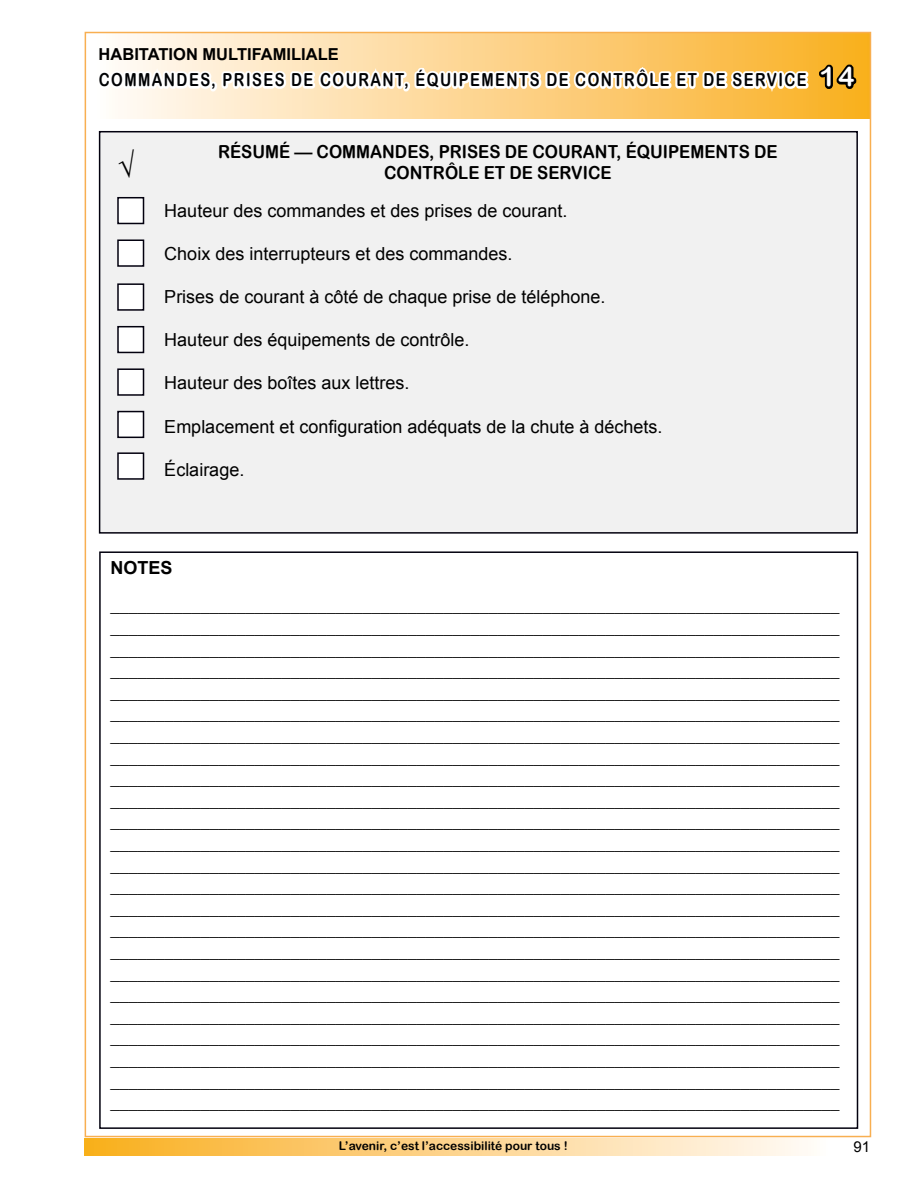
<style>
.page{position:relative;width:918px;height:1188px;background:#fff}
.page>*{position:absolute;margin:0;border:0;box-sizing:border-box;transform-origin:0 0}
.t1{font:700 30px "Arial";color:#000}
.t2{font:18px/21.6px "Times New Roman";color:#000;text-align:justify}
.t3{font:18px "Arial";color:#000}
.t4{font:18px/21.6px "Arial Rounded MT Bold";color:#000;text-align:center;scale:.93 1}
.t5{font:18px "Arial Rounded MT Bold";letter-spacing:.1em;color:#000204;scale:.82 1}
.t6{font:700 18px "Arial";color:#000}
.t7{font:700 16.5px "Arial";color:#000}
.t8{font:15px "Arial";color:#000}
.t9{font:12px "Arial Rounded MT Bold";color:#000}
.s1{font-size:27px;color:#fff}
</style>
<div class="page">
<div style="left:85px;top:1139px;width:743px;height:17px;background:linear-gradient(to right,#f9ae20,#fffbfa)"></div>
<svg style="left:94px;top:32px;width:766px;height:87px"></svg>
<div style="left:99px;top:131px;width:759px;height:403px;background:#f1f1f1;border:2px solid #02000e"></div>
<div style="left:117px;top:197px;width:27px;height:27px;background:#fff;border:2px solid #02000e"></div>
<div style="left:117px;top:239px;width:27px;height:28px;background:#fff;border:2px solid #02000e"></div>
<div style="left:117px;top:283px;width:27px;height:28px;background:#fff;border:2px solid #02000e"></div>
<div style="left:117px;top:326px;width:27px;height:27px;background:#fff;border:2px solid #02000e"></div>
<div style="left:117px;top:368px;width:27px;height:28px;background:#fff;border:2px solid #02000e"></div>
<div style="left:117px;top:411px;width:27px;height:27px;background:#fff;border:2px solid #02000e"></div>
<div style="left:117px;top:452px;width:27px;height:28px;background:#fff;border:2px solid #02000e"></div>
<div style="left:99px;top:551px;width:759px;height:578px;background:#fff;border:2px solid #02000e"></div>
<p class="t7" style="left:99px;top:43px;width:242px">HABITATION MULTIFAMILIALE</p>
<p class="t5" style="left:99px;top:69px;width:923px">COMMANDES, PRISES DE COURANT, ÉQUIPEMENTS DE CONTRÔLE ET DE SERVICE <span class="s1">14</span></p>
<h1 class="t1" style="left:118px;top:146px;width:18px">√</h1>
<p class="t4" style="left:218px;top:140px;width:603px">RÉSUMÉ — COMMANDES, PRISES DE COURANT, ÉQUIPEMENTS DE<br>CONTRÔLE ET DE SERVICE</p>
<p class="t3" style="left:164px;top:199px;width:405px">Hauteur des commandes et des prises de courant.</p>
<p class="t3" style="left:164px;top:242px;width:350px">Choix des interrupteurs et des commandes.</p>
<p class="t3" style="left:164px;top:285px;width:443px">Prises de courant à côté de chaque prise de téléphone.</p>
<p class="t3" style="left:164px;top:328px;width:307px">Hauteur des équipements de contrôle.</p>
<p class="t3" style="left:164px;top:371px;width:247px">Hauteur des boîtes aux lettres.</p>
<p class="t3" style="left:164px;top:415px;width:500px">Emplacement et configuration adéquats de la chute à déchets.</p>
<p class="t3" style="left:164px;top:458px;width:82px">Éclairage.</p>
<p class="t6" style="left:111px;top:555px;width:64px">NOTES</p>
<p class="t2" style="left:111px;top:593px;width:730px">_________________________________________________________________________________ _________________________________________________________________________________ _________________________________________________________________________________ _________________________________________________________________________________ _________________________________________________________________________________ _________________________________________________________________________________ _________________________________________________________________________________ _________________________________________________________________________________ _________________________________________________________________________________ _________________________________________________________________________________ _________________________________________________________________________________ _________________________________________________________________________________ _________________________________________________________________________________ _________________________________________________________________________________ _________________________________________________________________________________ _________________________________________________________________________________ _________________________________________________________________________________ _________________________________________________________________________________ _________________________________________________________________________________ _________________________________________________________________________________ _________________________________________________________________________________ _________________________________________________________________________________ _________________________________________________________________________________ _________________________________________________________________________________</p>
<p class="t9" style="left:339px;top:1139px;width:230px">L’avenir, c’est l’accessibilité pour tous !</p>
<p class="t8" style="left:853px;top:1137px;width:18px">91</p>
</div>
